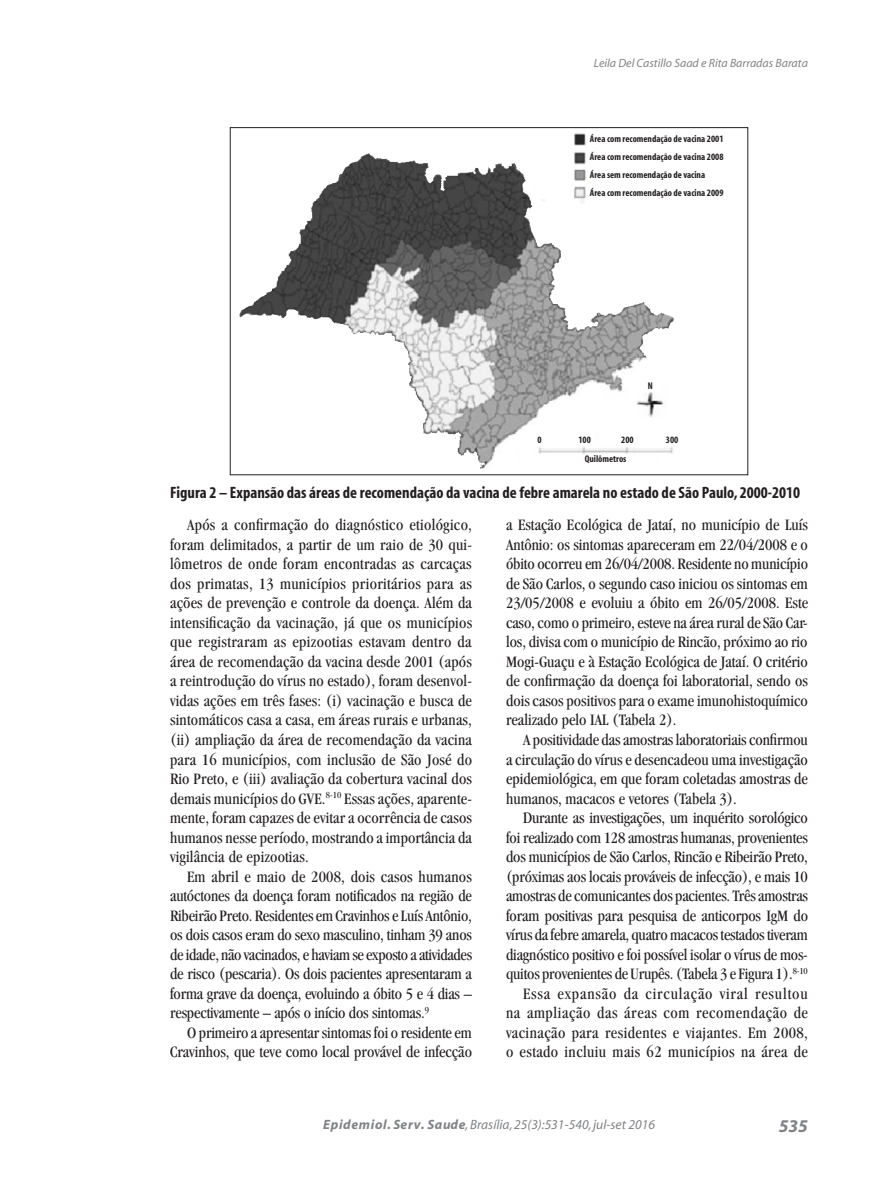
<style>
.page{position:relative;width:893px;height:1191px;background:#fff}
.page>*{position:absolute;margin:0;border:0;box-sizing:border-box;transform-origin:0 0}
.t1{font:italic 700 18px "Myriad";color:#808285}
.TEXTO_PADRAO{font:condensed 16.5px/19.5px "Garamond";color:#231f20;text-align:justify}
.TEXTO_PADRAO-2{font:700 condensed 16.5px "Myriad";color:#231f20}
.t2{font:italic 13.5px "Myriad";color:#808285}
.t3{font:italic 12px "Myriad";color:#808285}
.TEXTO_PADRAO-3{font:700 condensed 9.75px "Myriad";color:#231f20}
.s1{font-weight:700}
</style>
<div class="page">
<img style="left:239px;top:133px;width:435px;height:335px">
<p class="t3" style="left:594px;top:57px;width:216px">Leila Del Castillo Saad e Rita Barradas Barata</p>
<p class="TEXTO_PADRAO-3" style="left:590px;top:134px;width:135px">Área com recomendação de vacina 2001</p>
<p class="TEXTO_PADRAO-3" style="left:590px;top:152px;width:135px">Área com recomendação de vacina 2008</p>
<p class="TEXTO_PADRAO-3" style="left:590px;top:170px;width:117px">Área sem recomendação de vacina</p>
<p class="TEXTO_PADRAO-3" style="left:590px;top:188px;width:135px">Área com recomendação de vacina 2009</p>
<p class="TEXTO_PADRAO-3" style="left:648px;top:380px;width:7px">N</p>
<p class="TEXTO_PADRAO-3" style="left:538px;top:434px;width:6px">0</p>
<p class="TEXTO_PADRAO-3" style="left:578px;top:434px;width:14px">100</p>
<p class="TEXTO_PADRAO-3" style="left:621px;top:434px;width:14px">200</p>
<p class="TEXTO_PADRAO-3" style="left:666px;top:434px;width:14px">300</p>
<p class="TEXTO_PADRAO-3" style="left:585px;top:454px;width:43px">Quilômetros</p>
<p class="TEXTO_PADRAO-2" style="left:170px;top:484px;width:631px">Figura 2 – Expansão das áreas de recomendação da vacina de febre amarela no estado de São Paulo, 2000-2010</p>
<p class="TEXTO_PADRAO" style="left:170px;top:515px;width:304px;text-indent:17px">Após a confirmação do diagnóstico etiológico, foram delimitados, a partir de um raio de 30 qui&shy;lômetros de onde foram encontradas as carcaças dos primatas, 13 municípios prioritários para as ações de prevenção e controle da doença. Além da intensificação da vacinação, já que os municípios que registraram as epizootias estavam dentro da área de recomendação da vacina desde 2001 (após a reintrodução do vírus no estado), foram desenvol&shy;vidas ações em três fases: (i) vacinação e busca de sintomáticos casa a casa, em áreas rurais e urbanas, (ii) ampliação da área de recomendação da vacina para 16 municípios, com inclusão de São José do Rio Preto, e (iii) avaliação da cobertura vacinal dos demais municípios do GVE.<sup>8-10</sup> Essas ações, aparente&shy;mente, foram capazes de evitar a ocorrência de casos humanos nesse período, mostrando a importância da vigilância de epizootias.</p>
<p class="TEXTO_PADRAO" style="left:170px;top:866px;width:304px;text-indent:17px">Em abril e maio de 2008, dois casos humanos autóctones da doença foram notificados na região de Ribeirão Preto. Residentes em Cravinhos e Luís Antônio, os dois casos eram do sexo masculino, tinham 39 anos de idade, não vacinados, e haviam se exposto a atividades de risco (pescaria). Os dois pacientes apresentaram a forma grave da doença, evoluindo a óbito 5 e 4 dias – respectivamente – após o início dos sintomas.<sup>9</sup></p>
<p class="TEXTO_PADRAO" style="left:170px;top:1022px;width:303px;text-align:right">O primeiro a apresentar sintomas foi o residente em<br>Cravinhos, que teve como local provável de infecção</p>
<p class="TEXTO_PADRAO" style="left:506px;top:515px;width:304px">a Estação Ecológica de Jataí, no município de Luís Antônio: os sintomas apareceram em 22/04/2008 e o óbito ocorreu em 26/04/2008. Residente no município de São Carlos, o segundo caso iniciou os sintomas em 23/05/2008 e evoluiu a óbito em 26/05/2008. Este caso, como o primeiro, esteve na área rural de São Car&shy;los, divisa com o município de Rincão, próximo ao rio Mogi-Guaçu e à Estação Ecológica de Jataí. O critério de confirmação da doença foi laboratorial, sendo os dois casos positivos para o exame imunohistoquímico realizado pelo IAL (Tabela 2).</p>
<p class="TEXTO_PADRAO" style="left:506px;top:730px;width:303px;text-indent:17px">A positividade das amostras laboratoriais confirmou a circulação do vírus e desencadeou uma investigação epidemiológica, em que foram coletadas amostras de humanos, macacos e vetores (Tabela 3).</p>
<p class="TEXTO_PADRAO" style="left:506px;top:808px;width:304px;text-indent:17px">Durante as investigações, um inquérito sorológico foi realizado com 128 amostras humanas, provenientes dos municípios de São Carlos, Rincão e Ribeirão Preto, (próximas aos locais prováveis de infecção), e mais 10 amostras de comunicantes dos pacientes. Três amostras foram positivas para pesquisa de anticorpos IgM do vírus da febre amarela, quatro macacos testados tiveram diagnóstico positivo e foi possível isolar o vírus de mos&shy;quitos provenientes de Urupês. (Tabela 3 e Figura 1).<sup>8-10</sup></p>
<p class="TEXTO_PADRAO" style="left:506px;top:983px;width:304px;text-indent:17px">Essa expansão da circulação viral resultou na ampliação das áreas com recomendação de vacinação para residentes e viajantes. Em 2008, o estado incluiu mais 62 municípios na área de</p>
<p class="t2" style="left:323px;top:1117px;width:333px"><span class="s1">Epidemiol. Serv. Saude</span>, Brasília, 25(3):531-540, jul-set 2016</p>
<p class="t1" style="left:779px;top:1116px;width:31px">535</p>
</div>
